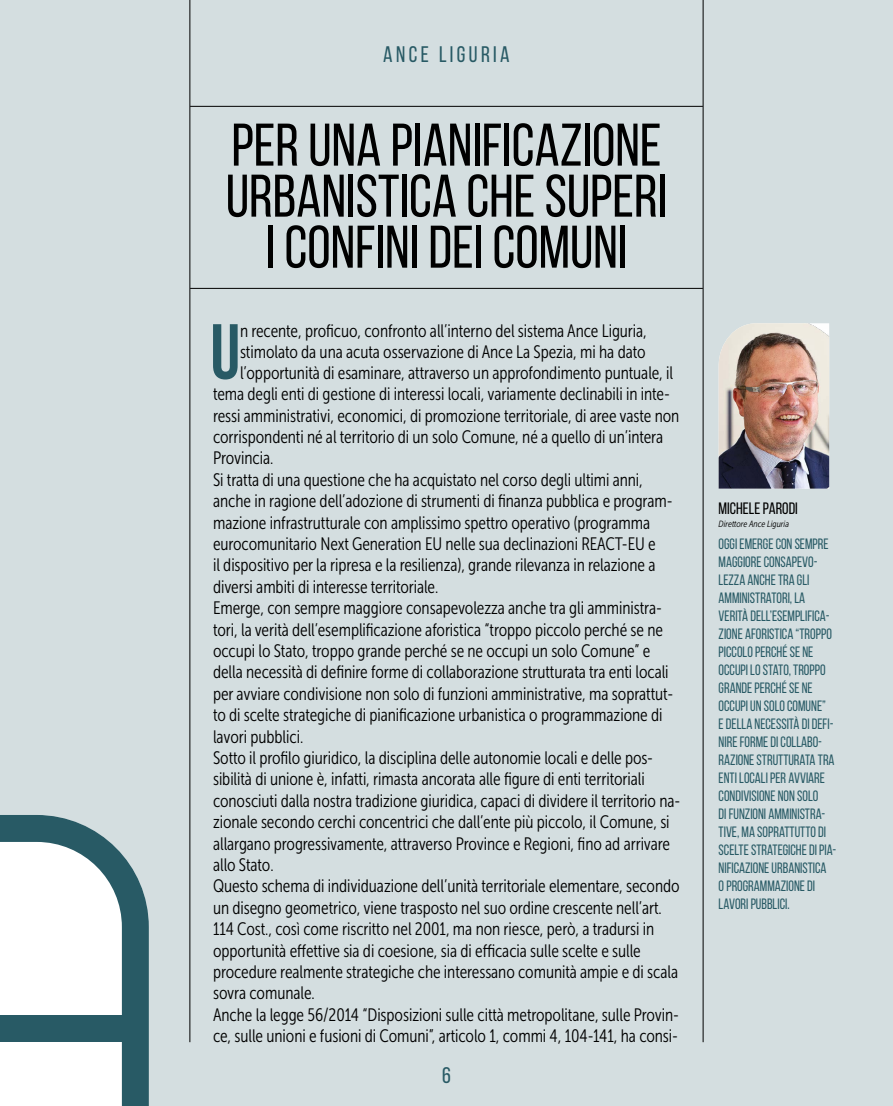
<style>
.page{position:relative;width:893px;height:1106px;background:#d4dee0}
.page>*{position:absolute;margin:0;border:0;box-sizing:border-box;transform-origin:0 0}
.t1{font:700 78px "Bebas Neue";color:#285a65;scale:.96 1}
.t2{font:60px/51px "Bebas Neue";color:#000;text-align:center}
.t3{font:22.5px "Bebas Neue";letter-spacing:.15em;color:#285a65}
.t4{font:18px "Museo Sans Cond 300";letter-spacing:-.005em;color:#000;scale:.96 1}
.t5{font:16.5px "Bebas Neue";color:#000}
.t6{font:15px/18px "Bebas Neue";color:#285a65;scale:.95 1}
.t7{font:italic 9px "Museo Sans Cond 300";color:#000}
</style>
<div class="page">
<hr style="left:703px;top:0;width:1px;height:1042px;background:#000">
<hr style="left:190px;top:0;width:1px;height:1042px;background:#000">
<hr style="left:190px;top:288px;width:513px;height:1px;background:#000">
<hr style="left:190px;top:106px;width:513px;height:1px;background:#000">
<img style="left:719px;top:323px;width:110px;height:165px">
<svg style="left:0;top:815px;width:149px;height:291px;background:#c6d3d6"></svg>
<div style="left:0;top:1015px;width:126px;height:27px;background:#285a65"></div>
<p class="t3" style="left:383px;top:42px;width:128px">ANCE LIGURIA</p>
<h2 class="t2" style="left:226px;top:119px;width:443px">PER UNA PIANIFICAZIONE<br>URBANISTICA CHE SUPERI<br>I CONFINI DEI COMUNI</h2>
<h1 class="t1" style="left:210px;top:309px;width:33px">U</h1>
<p class="t4" style="left:240px;top:321px;width:425px">n recente, proficuo, confronto all’interno del sistema Ance Liguria,</p>
<p class="t4" style="left:240px;top:342px;width:424px">stimolato da una acuta osservazione di Ance La Spezia, mi ha dato</p>
<p class="t4" style="left:240px;top:363px;width:453px">l’opportunità di esaminare, attraverso un approfondimento puntuale, il</p>
<p class="t4" style="left:213px;top:384px;width:477px">tema degli enti di gestione di interessi locali, variamente declinabili in inte-</p>
<p class="t4" style="left:213px;top:406px;width:487px">ressi amministrativi, economici, di promozione territoriale, di aree vaste non</p>
<p class="t4" style="left:213px;top:427px;width:470px">corrispondenti né al territorio di un solo Comune, né a quello di un’intera</p>
<p class="t4" style="left:213px;top:448px;width:64px">Provincia.</p>
<p class="t4" style="left:213px;top:470px;width:449px">Si tratta di una questione che ha acquistato nel corso degli ultimi anni,</p>
<p class="t4" style="left:213px;top:491px;width:480px">anche in ragione dell’adozione di strumenti di finanza pubblica e program-</p>
<p class="t4" style="left:213px;top:512px;width:457px">mazione infrastrutturale con amplissimo spettro operativo (programma</p>
<p class="t4" style="left:213px;top:534px;width:463px">eurocomunitario Next Generation EU nelle sua declinazioni REACT-EU e</p>
<p class="t4" style="left:213px;top:555px;width:462px">il dispositivo per la ripresa e la resilienza), grande rilevanza in relazione a</p>
<p class="t4" style="left:213px;top:577px;width:236px">diversi ambiti di interesse territoriale.</p>
<p class="t4" style="left:213px;top:598px;width:469px">Emerge, con sempre maggiore consapevolezza anche tra gli amministra-</p>
<p class="t4" style="left:213px;top:619px;width:470px">tori, la verità dell’esemplificazione aforistica “troppo piccolo perché se ne</p>
<p class="t4" style="left:213px;top:641px;width:457px">occupi lo Stato, troppo grande perché se ne occupi un solo Comune” e</p>
<p class="t4" style="left:213px;top:662px;width:476px">della necessità di definire forme di collaborazione strutturata tra enti locali</p>
<p class="t4" style="left:213px;top:684px;width:481px">per avviare condivisione non solo di funzioni amministrative, ma soprattut-</p>
<p class="t4" style="left:213px;top:705px;width:470px">to di scelte strategiche di pianificazione urbanistica o programmazione di</p>
<p class="t4" style="left:213px;top:726px;width:95px">lavori pubblici.</p>
<p class="t4" style="left:213px;top:748px;width:460px">Sotto il profilo giuridico, la disciplina delle autonomie locali e delle pos-</p>
<p class="t4" style="left:213px;top:769px;width:451px">sibilità di unione è, infatti, rimasta ancorata alle figure di enti territoriali</p>
<p class="t4" style="left:213px;top:791px;width:488px">conosciuti dalla nostra tradizione giuridica, capaci di dividere il territorio na-</p>
<p class="t4" style="left:213px;top:812px;width:477px">zionale secondo cerchi concentrici che dall’ente più piccolo, il Comune, si</p>
<p class="t4" style="left:213px;top:833px;width:478px">allargano progressivamente, attraverso Province e Regioni, fino ad arrivare</p>
<p class="t4" style="left:213px;top:855px;width:65px">allo Stato.</p>
<p class="t4" style="left:213px;top:876px;width:488px">Questo schema di individuazione dell’unità territoriale elementare, secondo</p>
<p class="t4" style="left:213px;top:897px;width:469px">un disegno geometrico, viene trasposto nel suo ordine crescente nell’art.</p>
<p class="t4" style="left:213px;top:919px;width:461px">114 Cost., così come riscritto nel 2001, ma non riesce, però, a tradursi in</p>
<p class="t4" style="left:213px;top:940px;width:447px">opportunità effettive sia di coesione, sia di efficacia sulle scelte e sulle</p>
<p class="t4" style="left:213px;top:962px;width:486px">procedure realmente strategiche che interessano comunità ampie e di scala</p>
<p class="t4" style="left:213px;top:983px;width:107px">sovra comunale.</p>
<p class="t4" style="left:213px;top:1004px;width:487px">Anche la legge 56/2014 “Disposizioni sulle città metropolitane, sulle Provin-</p>
<p class="t4" style="left:213px;top:1026px;width:486px">ce, sulle unioni e fusioni di Comuni”, articolo 1, commi 4, 104-141, ha consi-</p>
<p class="t3" style="left:442px;top:1062px;width:10px">6</p>
<p class="t5" style="left:719px;top:499px;width:81px">MICHELE PARODI</p>
<p class="t7" style="left:719px;top:519px;width:72px">Direttore Ance Liguria</p>
<p class="t6" style="left:719px;top:535px;width:125px">OGGI EMERGE CON SEMPRE<br>MAGGIORE CONSAPEVO-<br>LEZZA ANCHE TRA GLI<br>AMMINISTRATORI, LA<br>VERITÀ DELL’ESEMPLIFICA-<br>ZIONE AFORISTICA “TROPPO<br>PICCOLO PERCHÉ SE NE<br>OCCUPI LO STATO, TROPPO<br>GRANDE PERCHÉ SE NE<br>OCCUPI UN SOLO COMUNE”<br>E DELLA NECESSITÀ DI DEFI-<br>NIRE FORME DI COLLABO-<br>RAZIONE STRUTTURATA TRA<br>ENTI LOCALI PER AVVIARE<br>CONDIVISIONE NON SOLO<br>DI FUNZIONI AMMINISTRA-<br>TIVE, MA SOPRATTUTTO DI<br>SCELTE STRATEGICHE DI PIA-<br>NIFICAZIONE URBANISTICA<br>O PROGRAMMAZIONE DI<br>LAVORI PUBBLICI.</p>
</div>
